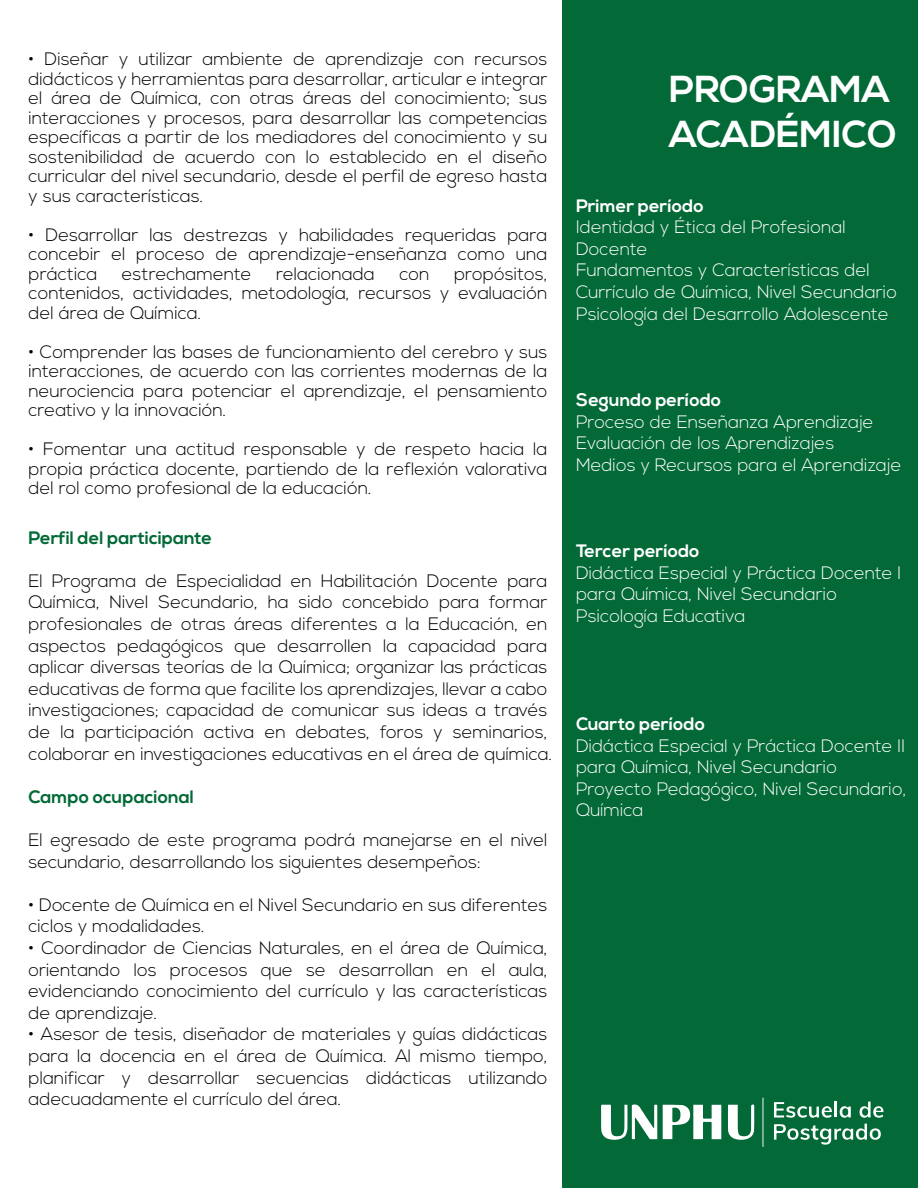
<style>
.page{position:relative;width:918px;height:1188px;background:#fff}
.page>*{position:absolute;margin:0;border:0;box-sizing:border-box;transform-origin:0 0}
.t1{font:700 37.5px/45px "Nexa";color:#fff}
.t2{font:300 18px/21.6px "Nexa";color:#000;text-align:justify}
.t3{font:300 18px/21.6px "Nexa";color:#fff}
.t4{font:700 18px "Nexa";color:#fff}
.t5{font:700 18px "Nexa";color:#026937}
</style>
<div class="page">
<div style="left:562px;top:0;width:356px;height:1188px;background:#026937"></div>
<svg style="left:663px;top:1105px;width:58px;height:34px"></svg>
<svg style="left:728px;top:1104px;width:26px;height:36px"></svg>
<svg style="left:601px;top:1104px;width:56px;height:36px"></svg>
<svg style="left:762px;top:1097px;width:2px;height:50px"></svg>
<svg style="left:774px;top:1102px;width:110px;height:43px"></svg>
<p class="t2" style="left:28px;top:50px;width:521px;line-height:19.5px">• Diseñar y utilizar ambiente de aprendizaje con recursos didácticos y herramientas para desarrollar, articular e integrar el área de Química, con otras áreas del conocimiento; sus interacciones y procesos, para desarrollar las competencias específicas a partir de los mediadores del conocimiento y su sostenibilidad de acuerdo con lo establecido en el diseño curricular del nivel secundario, desde el perfil de egreso hasta y sus características.</p>
<p class="t2" style="left:28px;top:225px;width:521px;line-height:19.5px">• Desarrollar las destrezas y habilidades requeridas para concebir el proceso de aprendizaje-enseñanza como una práctica</p>
<p class="t2" style="left:28px;top:264px;width:521px;line-height:19.5px;text-indent:426px">propósitos, contenidos, actividades, metodología, recursos y evaluación del área de Química.</p>
<p class="t2" style="left:28px;top:342px;width:521px;line-height:19.5px">• Comprender las bases de funcionamiento del cerebro y sus interacciones, de acuerdo con las corrientes modernas de la neurociencia para potenciar el aprendizaje, el pensamiento creativo y la innovación.</p>
<p class="t2" style="left:28px;top:440px;width:521px;line-height:19.5px">• Fomentar una actitud responsable y de respeto hacia la propia práctica docente, partiendo de la reflexión valorativa del rol como profesional de la educación.</p>
<p class="t2" style="left:122px;top:263px;width:131px">estrechamente</p>
<p class="t2" style="left:276px;top:263px;width:100px">relacionada</p>
<p class="t2" style="left:399px;top:263px;width:32px">con</p>
<p class="t5" style="left:28px;top:527px;width:185px">Perfil del participante</p>
<p class="t2" style="left:28px;top:571px;width:525px;text-align:left">El Programa de Especialidad en Habilitación Docente para Química, Nivel Secundario, ha sido concebido para formar profesionales de otras áreas diferentes a la Educación, en aspectos pedagógicos que desarrollen la capacidad para aplicar diversas teorías de la Química; organizar las prácticas educativas de forma que facilite los aprendizajes, llevar a cabo investigaciones; capacidad de comunicar sus ideas a través de la participación activa en debates, foros y seminarios, colaborar en investigaciones educativas en el área de química.</p>
<p class="t5" style="left:28px;top:786px;width:167px">Campo ocupacional</p>
<p class="t2" style="left:28px;top:830px;width:521px">El egresado de este programa podrá manejarse en el nivel secundario, desarrollando los siguientes desempeños:</p>
<p class="t2" style="left:28px;top:895px;width:521px">• Docente de Química en el Nivel Secundario en sus diferentes ciclos y modalidades.</p>
<p class="t2" style="left:28px;top:938px;width:521px">• Coordinador de Ciencias Naturales, en el área de Química, orientando los procesos que se desarrollan en el aula, evidenciando conocimiento del currículo y las características de aprendizaje.</p>
<p class="t2" style="left:28px;top:1024px;width:521px">• Asesor de tesis, diseñador de materiales y guías didácticas para la docencia en el área de Química. Al mismo tiempo, planificar y desarrollar secuencias didácticas utilizando adecuadamente el currículo del área.</p>
<h1 class="t1" style="left:669px;top:68px;width:229px">PROGRAMA<br>ACADÉMICO</h1>
<p class="t4" style="left:576px;top:195px;width:129px">Primer período</p>
<p class="t3" style="left:576px;top:217px;width:322px">Identidad y Ética del Profesional<br>Docente<br>Fundamentos y Características del<br>Currículo de Química, Nivel Secundario<br>Psicología del Desarrollo Adolescente</p>
<p class="t4" style="left:576px;top:389px;width:147px">Segundo período</p>
<p class="t3" style="left:576px;top:411px;width:327px">Proceso de Enseñanza Aprendizaje<br>Evaluación de los Aprendizajes<br>Medios y Recursos para el Aprendizaje</p>
<p class="t4" style="left:576px;top:541px;width:125px">Tercer período</p>
<p class="t3" style="left:576px;top:563px;width:327px">Didáctica Especial y Práctica Docente I para Química, Nivel Secundario<br>Psicología Educativa</p>
<p class="t4" style="left:576px;top:713px;width:131px">Cuarto período</p>
<p class="t3" style="left:576px;top:735px;width:332px">Didáctica Especial y Práctica Docente II para Química, Nivel Secundario<br>Proyecto Pedagógico, Nivel Secundario,<br>Química</p>
</div>
